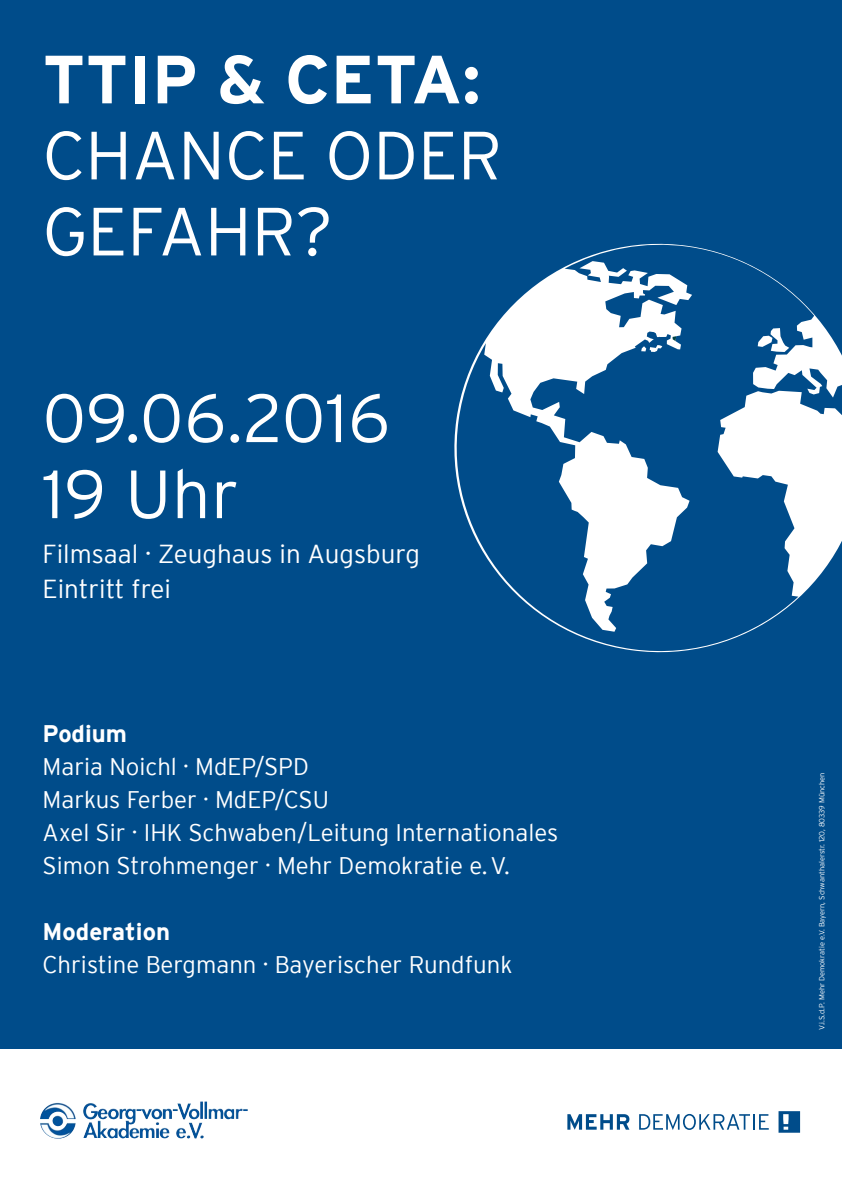
<style>
.page{position:relative;width:842px;height:1191px;background:#004c8a}
.page>*{position:absolute;margin:0;border:0;box-sizing:border-box;transform-origin:0 0}
.t1{font:300 68px/76px "Interstate";color:#fff}
.t2{font:700 68px "Interstate";color:#fff}
.t3{font:300 26px/35.4px "Interstate";color:#fff}
.t4{font:300 24px/33px "Interstate";color:#fff}
.t5{font:700 24px "Interstate";color:#fff}
.t6{font:300 7.5px "Interstate";color:#fff}
</style>
<div class="page">
<svg style="left:454px;top:243px;width:388px;height:410px"></svg>
<svg style="left:672px;top:336px;width:4px;height:5px"></svg>
<div style="left:0;top:1049px;width:842px;height:142px;background:#fff"></div>
<svg style="left:567px;top:1114px;width:62px;height:15px"></svg>
<svg style="left:639px;top:1114px;width:130px;height:16px"></svg>
<svg style="left:778px;top:1111px;width:22px;height:21px"></svg>
<img style="left:40px;top:1101px;width:167px;height:18px">
<h1 class="t2" style="left:43px;top:41px;width:440px">TTIP &amp; CETA:</h1>
<h1 class="t1" style="left:43px;top:117px;width:461px">Chance oder<br>Gefahr?</h1>
<h1 class="t1" style="left:43px;top:379px;width:349px">09.06.2016<br>19 Uhr</h1>
<p class="t3" style="left:43px;top:535px;width:379px">Filmsaal · Zeughaus in Augsburg<br>Eintritt frei</p>
<p class="t5" style="left:43px;top:720px;width:86px">Podium</p>
<p class="t4" style="left:43px;top:749px;width:517px">Maria Noichl · MdEP/SPD<br>Markus Ferber · MdEP/CSU<br>Axel Sir · IH K Schwaben/Leitung Internationales Simon Strohmenger · Mehr Demokratie e.V.</p>
<p class="t5" style="left:43px;top:918px;width:129px">Moderation</p>
<p class="t4" style="left:43px;top:947px;width:472px">Christine Bergmann · Bayerischer Rundfunk</p>
<p class="t6" style="left:818px;top:1029px;width:259px;rotate:-90deg">V.i.S.d.P. Mehr Demokratie e.V. Bayern, Schwanthalerstr. 120, 80339 München</p>
</div>
